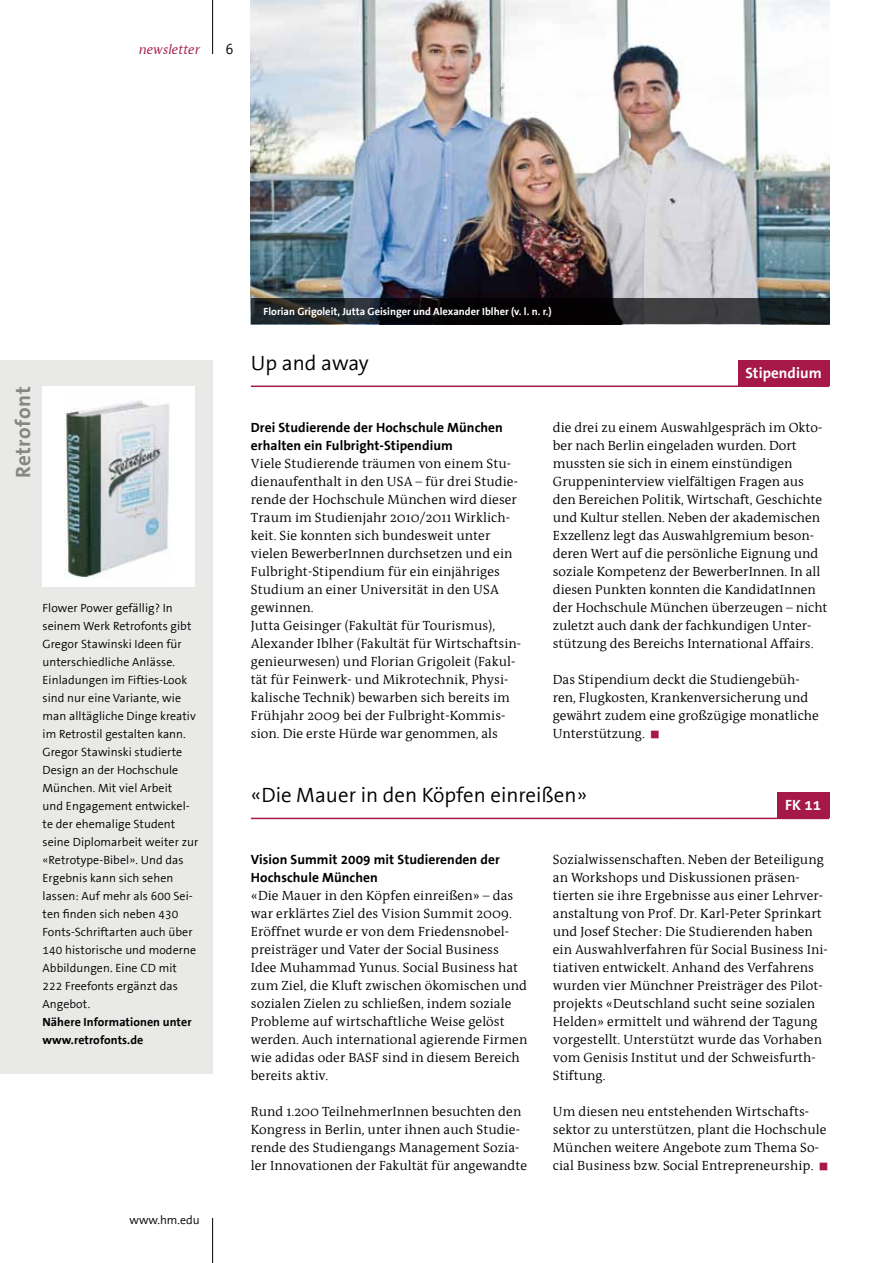
<style>
.page{position:relative;width:893px;height:1263px;background:#fff}
.page>*{position:absolute;margin:0;border:0;box-sizing:border-box;transform-origin:0 0}
.t1{font:21px "FHM The Sans";color:#000}
.t2{font:700 21px "FHM The Sans";letter-spacing:.025em;color:#878781}
.t3{font:700 15px "FHM The Sans";letter-spacing:.005em;color:#fff}
.t4{font:15px "FHM The Sans";color:#000}
.t5{font:13.5px/18px "FHM Antiqua";letter-spacing:.005em;color:#000}
.t6{font:700 13.5px/18px "FHM Antiqua";letter-spacing:.005em;color:#000}
.t7{font:italic 13.5px "FHM Antiqua";color:#a51848}
.t8{font:12px/18px "FHM The Sans";letter-spacing:.005em;color:#000}
.t9{font:700 12px/18px "FHM The Sans";letter-spacing:.005em;color:#000}
.t10{font:700 10.5px "FHM The Sans";color:#fff}
.s1{color:#a51848}
</style>
<div class="page">
<hr style="left:212px;top:0;width:1px;height:54px;background:#000">
<hr style="left:212px;top:1218px;width:1px;height:45px;background:#000">
<hr style="left:251px;top:385px;width:578px;height:2px;background:#a51848">
<div style="left:738px;top:360px;width:91px;height:26px;background:#a51848"></div>
<div style="left:0;top:360px;width:213px;height:714px;background:#e9e9e7"></div>
<hr style="left:251px;top:818px;width:578px;height:1px;background:#a51848">
<div style="left:777px;top:792px;width:52px;height:26px;background:#a51848"></div>
<img style="left:251px;top:0;width:578px;height:298px">
<svg style="left:251px;top:298px;width:578px;height:26px;background:#1b1d20"></svg>
<div style="left:43px;top:386px;width:152px;height:201px;background:#fff"></div>
<img style="left:65px;top:400px;width:105px;height:177px">
<p class="t7" style="left:139px;top:42px;width:63px">newsletter</p>
<p class="t4" style="left:225px;top:41px;width:10px">6</p>
<h1 class="t2" style="left:12px;top:478px;width:93px;rotate:-90deg">Retrofont</h1>
<p class="t8" style="left:43px;top:599px;width:157px">Flower Power gefällig? In seinem Werk Retrofonts gibt<br>Gregor Stawinski Ideen für unterschiedliche Anlässe.<br>Einladungen im Fifties-Look sind nur eine Variante, wie man alltägliche Dinge kreativ im Retrostil gestalten kann.<br>Gregor Stawinski studierte<br>Design an der Hochschule<br>München. Mit viel Arbeit<br>und Engagement entwickel&shy;te der ehemalige Student seine Diplomarbeit weiter zur «Retrotype-Bibel». Und das<br>Ergebnis kann sich sehen lassen: Auf mehr als 600 Sei&shy;ten finden sich neben 430<br>Fonts-Schriftarten auch über<br>140 historische und moderne<br>Abbildungen. Eine CD mit<br>222 Freefonts ergänzt das<br>Angebot.</p>
<p class="t9" style="left:43px;top:1013px;width:151px">Nähere Informationen unter www.retrofonts.de</p>
<p class="t8" style="left:129px;top:1211px;width:72px">www.hm.edu</p>
<p class="t10" style="left:264px;top:306px;width:290px">Florian Grigoleit, Jutta Geisinger und Alexander Iblher (v. l. n. r.)</p>
<h1 class="t1" style="left:251px;top:352px;width:119px">Up and away</h1>
<p class="t3" style="left:745px;top:365px;width:78px">Stipendium</p>
<p class="t6" style="left:251px;top:419px;width:254px">Drei Studierende der Hochschule München erhalten ein Fulbright-Stipendium</p>
<p class="t5" style="left:251px;top:455px;width:272px">Viele Studierende träumen von einem Stu&shy;dienaufenthalt in den USA – für drei Studie&shy;rende der Hochschule München wird dieser Traum im Studienjahr 2010/2011 Wirklich&shy;keit. Sie konnten sich bundesweit unter vielen BewerberInnen durchsetzen und ein Fulbright-Stipendium für ein einjähriges Studium an einer Universität in den USA gewinnen.<br>Jutta Geisinger (Fakultät für Tourismus), Alexander Iblher (Fakultät für Wirtschaftsin&shy;genieurwesen) und Florian Grigoleit (Fakul&shy;tät für Feinwerk- und Mikrotechnik, Physi&shy;kalische Technik) bewarben sich bereits im Frühjahr 2009 bei der Fulbright-Kommis&shy;sion. Die erste Hürde war genommen, als</p>
<p class="t5" style="left:553px;top:419px;width:276px">die drei zu einem Auswahlgespräch im Okto&shy;ber nach Berlin eingeladen wurden. Dort mussten sie sich in einem einstündigen Gruppeninterview vielfältigen Fragen aus den Bereichen Politik, Wirtschaft, Geschichte und Kultur stellen. Neben der akademischen Exzellenz legt das Auswahlgremium beson&shy;deren Wert auf die persönliche Eignung und soziale Kompetenz der BewerberInnen. In all diesen Punkten konnten die KandidatInnen der Hochschule München überzeugen – nicht zuletzt auch dank der fachkundigen Unter&shy;stützung des Bereichs International Affairs.</p>
<p class="t5" style="left:553px;top:671px;width:268px">Das Stipendium deckt die Studiengebüh&shy;ren, Flugkosten, Krankenversicherung und gewährt zudem eine großzügige monatliche Unterstützung. <span class="s1">■</span></p>
<h1 class="t1" style="left:251px;top:784px;width:338px">«Die Mauer in den Köpfen einreißen»</h1>
<p class="t3" style="left:785px;top:797px;width:37px">FK 11</p>
<p class="t6" style="left:251px;top:851px;width:250px">Vision Summit 2009 mit Studierenden der<br>Hochschule München</p>
<p class="t5" style="left:251px;top:887px;width:278px">«Die Mauer in den Köpfen einreißen» – das war erklärtes Ziel des Vision Summit 2009.<br>Eröffnet wurde er von dem Friedensnobel&shy;preisträger und Vater der Social Business Idee Muhammad Yunus. Social Business hat zum Ziel, die Kluft zwischen ökomischen und sozialen Zielen zu schließen, indem soziale Probleme auf wirtschaftliche Weise gelöst werden. Auch international agierende Firmen wie adidas oder BASF sind in diesem Bereich bereits aktiv.</p>
<p class="t5" style="left:251px;top:1103px;width:278px">Rund 1.200 TeilnehmerInnen besuchten den Kongress in Berlin, unter ihnen auch Studie&shy;rende des Studiengangs Management Sozia&shy;ler Innovationen der Fakultät für angewandte</p>
<p class="t5" style="left:553px;top:851px;width:277px">Sozialwissenschaften. Neben der Beteiligung an Workshops und Diskussionen präsen&shy;tierten sie ihre Ergebnisse aus einer Lehrver&shy;anstaltung von Prof. Dr. Karl-Peter Sprinkart und Josef Stecher: Die Studierenden haben ein Auswahlverfahren für Social Business Ini&shy;tiativen entwickelt. Anhand des Verfahrens wurden vier Münchner Preisträger des Pilot&shy;projekts «Deutschland sucht seine sozialen Helden» ermittelt und während der Tagung vorgestellt. Unterstützt wurde das Vorhaben vom Genisis Institut und der Schweisfurth-Stiftung.</p>
<p class="t5" style="left:553px;top:1103px;width:277px">Um diesen neu entstehenden Wirtschafts&shy;sektor zu unterstützen, plant die Hochschule München weitere Angebote zum Thema So&shy;cial Business bzw. Social Entrepreneurship. <span class="s1">■</span></p>
</div>
